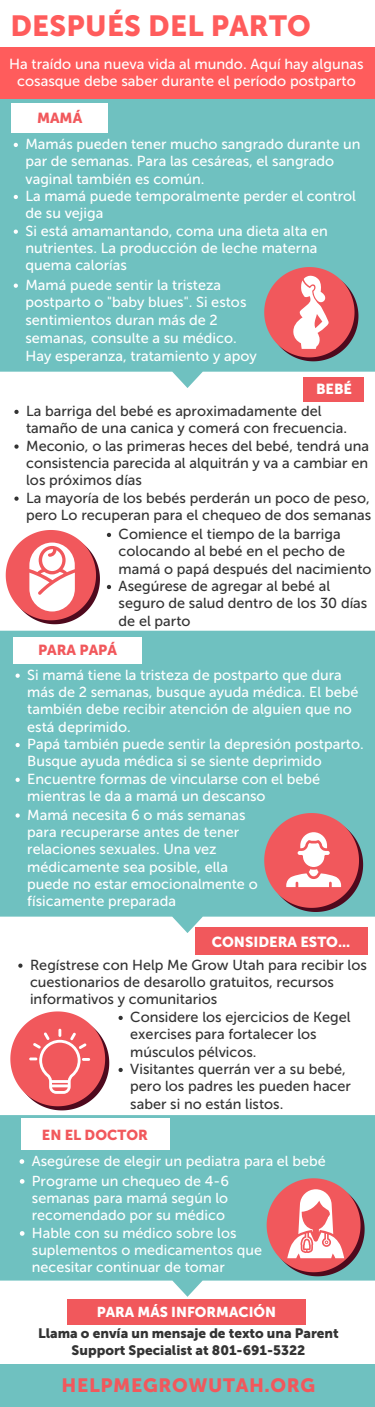
<style>
.page{position:relative;width:375px;height:1407px;background:#fff}
.page>*{position:absolute;margin:0;border:0;box-sizing:border-box;transform-origin:0 0}
.t1{font:28.94px "Museo Sans 900";letter-spacing:.01em;color:#ff5c5c}
.t2{font:19.19px "Museo Sans 900";letter-spacing:.035em;color:#f1585c}
.t3{font:14.56px/17.4px "Museo Sans 500";color:#fff;text-align:center}
.t4{font:14.44px/17.4px "Museo Sans 500";color:#fff}
.t5{font:14.44px/17.4px "Museo Sans 500";color:#333}
.t6{font:14.44px "Museo Sans 900";color:#fff}
.t7{font:14.44px "Museo Sans 900";color:#f1585c}
.t8{font:14.38px/17.4px "Museo Sans 500";color:#fff}
.t9{font:14.38px "Museo Sans 900";color:#f1585c}
.t10{font:14.19px "Museo Sans 900";color:#fff}
.t11{font:13.56px/16.4px "Museo Sans 900";color:#333;text-align:center}
</style>
<div class="page">
<div style="left:0;top:99px;width:375px;height:289px;background:#6fc1c0"></div>
<div style="left:0;top:630px;width:375px;height:302px;background:#6fc1c0"></div>
<div style="left:0;top:47px;width:375px;height:52px;background:#ff5c5c"></div>
<svg style="left:14px;top:143px;width:4px;height:4px"></svg>
<svg style="left:14px;top:195px;width:4px;height:4px"></svg>
<svg style="left:14px;top:229px;width:4px;height:5px"></svg>
<svg style="left:0;top:1115px;width:375px;height:181px;background:#7ec7c6"></svg>
<div style="left:0;top:1363px;width:375px;height:43px;background:#6fc1c0"></div>
<svg style="left:264px;top:267px;width:94px;height:94px;background:#cd8588"></svg>
<svg style="left:6px;top:530px;width:94px;height:94px"></svg>
<svg style="left:264px;top:813px;width:99px;height:99px;background:#cc8083"></svg>
<svg style="left:267px;top:1178px;width:98px;height:98px"></svg>
<svg style="left:10px;top:1011px;width:99px;height:99px"></svg>
<svg style="left:16px;top:813px;width:4px;height:4px"></svg>
<svg style="left:18px;top:963px;width:5px;height:4px"></svg>
<svg style="left:119px;top:1015px;width:4px;height:4px"></svg>
<svg style="left:119px;top:1067px;width:4px;height:5px"></svg>
<div style="left:11px;top:103px;width:97px;height:29px;background:#fff"></div>
<div style="left:13px;top:637px;width:129px;height:26px;background:#fff"></div>
<div style="left:303px;top:377px;width:61px;height:24px;background:#f1585c"></div>
<svg style="left:14px;top:410px;width:5px;height:4px"></svg>
<svg style="left:14px;top:444px;width:5px;height:4px"></svg>
<svg style="left:14px;top:496px;width:5px;height:4px"></svg>
<svg style="left:16px;top:673px;width:4px;height:4px"></svg>
<svg style="left:16px;top:743px;width:4px;height:4px"></svg>
<svg style="left:16px;top:777px;width:4px;height:4px"></svg>
<svg style="left:14px;top:283px;width:4px;height:5px"></svg>
<svg style="left:107px;top:533px;width:4px;height:4px"></svg>
<svg style="left:107px;top:585px;width:4px;height:4px"></svg>
<svg style="left:20px;top:1178px;width:5px;height:5px"></svg>
<svg style="left:20px;top:1230px;width:5px;height:5px"></svg>
<svg style="left:20px;top:1282px;width:5px;height:5px"></svg>
<div style="left:21px;top:1118px;width:148px;height:31px;background:#fff"></div>
<svg style="left:20px;top:1159px;width:4px;height:4px"></svg>
<div style="left:195px;top:927px;width:172px;height:27px;background:#f1585c"></div>
<div style="left:67px;top:1298px;width:238px;height:26px;background:#f1585c"></div>
<h1 class="t1" style="left:10px;top:9px;width:302px">DESPUÉS DEL PARTO</h1>
<p class="t3" style="left:9px;top:55px;width:356px">Ha traído una nueva vida al mundo. Aquí hay algunas cosasque debe saber durante el período postparto</p>
<p class="t7" style="left:37px;top:109px;width:47px">MAMÁ</p>
<p class="t4" style="left:25px;top:135px;width:337px">Mamás pueden tener mucho sangrado durante un par de semanas. Para las cesáreas, el sangrado vaginal también es común.<br>La mamá puede temporalmente perder el control de su vejiga<br>Si está amamantando, coma una dieta alta en nutrientes. La producción de leche materna quema calorías</p>
<p class="t4" style="left:25px;top:276px;width:233px;line-height:17.8px">Mamá puede sentir la tristeza postparto o "baby blues". Si estos sentimientos duran más de 2 semanas, consulte a su médico.<br>Hay esperanza, tratamiento y apoy</p>
<p class="t6" style="left:316px;top:380px;width:38px">BEBÉ</p>
<p class="t5" style="left:26px;top:402px;width:347px">La barriga del bebé es aproximadamente del tamaño de una canica y comerá con frecuencia.<br>Meconio, o las primeras heces del bebé, tendrá una consistencia parecida al alquitrán y va a cambiar en los próximos días<br>La mayoría de los bebés perderán un poco de peso, pero Lo recuperan para el chequeo de dos semanas</p>
<p class="t5" style="left:119px;top:525px;width:254px">Comience el tiempo de la barriga colocando al bebé en el pecho de mamá o papá después del nacimiento<br>Asegúrese de agregar al bebé al seguro de salud dentro de los 30 días de el parto</p>
<p class="t7" style="left:38px;top:641px;width:80px">PARA PAPÁ</p>
<p class="t4" style="left:27px;top:666px;width:338px">Si mamá tiene la tristeza de postparto que dura más de 2 semanas, busque ayuda médica. El bebé también debe recibir atención de alguien que no está deprimido.<br>Papá también puede sentir la depresión postparto.<br>Busque ayuda médica si se siente deprimido Encuentre formas de vincularse con el bebé mientras le da a mamá un descanso</p>
<p class="t4" style="left:27px;top:805px;width:232px">Mamá necesita 6 o más semanas para recuperarse antes de tener relaciones sexuales. Una vez médicamente sea posible, ella puede no estar emocionalmente o físicamente preparada</p>
<p class="t6" style="left:212px;top:932px;width:140px">CONSIDERA ESTO...</p>
<p class="t5" style="left:30px;top:956px;width:338px">Regístrese con Help Me Grow Utah para recibir los</p>
<p class="t5" style="left:30px;top:973px;width:305px">cuestionarios de desarollo gratuitos, recursos</p>
<p class="t5" style="left:30px;top:990px;width:189px">informativos y comunitarios</p>
<p class="t5" style="left:130px;top:1008px;width:222px">Considere los ejercicios de Kegel</p>
<p class="t5" style="left:130px;top:1025px;width:188px">exercises para fortalecer los</p>
<p class="t5" style="left:130px;top:1042px;width:128px">músculos pélvicos.</p>
<p class="t5" style="left:130px;top:1060px;width:217px">Visitantes querrán ver a su bebé,</p>
<p class="t5" style="left:130px;top:1077px;width:222px">pero los padres les pueden hacer</p>
<p class="t5" style="left:130px;top:1094px;width:155px">saber si no están listos.</p>
<p class="t9" style="left:42px;top:1126px;width:107px">EN EL DOCTOR</p>
<p class="t8" style="left:32px;top:1152px;width:295px">Asegúrese de elegir un pediatra para el bebé</p>
<p class="t8" style="left:32px;top:1171px;width:232px">Programe un chequeo de 4-6 semanas para mamá según lo recomendado por su médico<br>Hable con su médico sobre los suplementos o medicamentos que necesitar continuar de tomar</p>
<p class="t10" style="left:97px;top:1303px;width:181px">PARA MÁS INFORMACIÓN</p>
<p class="t11" style="left:38px;top:1325px;width:302px">Llama o envía un mensaje de texto una Parent<br>Support Specialist at 801-691-5322</p>
<h2 class="t2" style="left:62px;top:1373px;width:255px">HELPMEGROWUTAH.ORG</h2>
</div>
